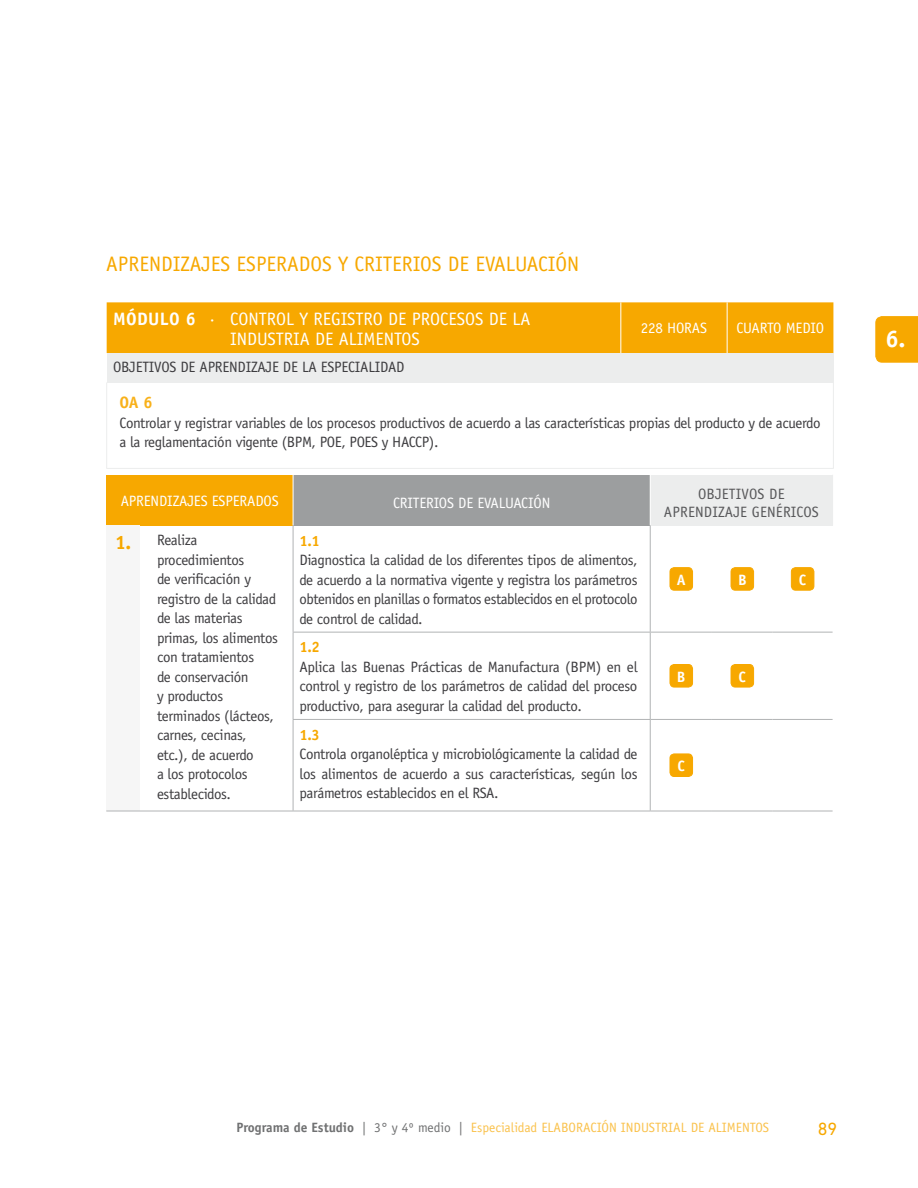
<style>
.page{position:relative;width:918px;height:1188px;background:#fff}
.page>*{position:absolute;margin:0;border:0;box-sizing:border-box;transform-origin:0 0}
.t1{font:700 24px "Officina Sans";color:#fff}
.t2{font:21px "Officina Sans";color:#f7a800}
.t3{font:18px/19.5px "Officina Sans";color:#fff;text-align:center}
.t4{font:18px "DIN Next LT Pro";color:#f7a800}
.t5{font:700 16.5px "Officina Sans";color:#f8b11a}
.t6{font:15px/19.5px "Officina Sans";letter-spacing:-.025em;color:#3e3d40;text-align:justify}
.t7{font:15px "Officina Sans";letter-spacing:-.01em;color:#fff}
.t8{font:15px "Officina Sans";letter-spacing:.01em;color:#58585a}
.t9{font:700 15px "Officina Sans";color:#f7a800}
.t10{font:700 15px "Officina Sans";color:#fff}
.t11{font:13.5px "Officina Sans";color:#fac24d}
.s1{font-weight:700}
.s2{font-weight:700;font-size:19.5px;color:#f7a800}
.s3{font-weight:700;color:#707172}
.s4{color:#707172}
</style>
<div class="page">
<div style="left:107px;top:302px;width:726px;height:51px;background:#f7a800"></div>
<div style="left:107px;top:353px;width:726px;height:29px;background:#eceded"></div>
<hr style="left:106px;top:382px;width:1px;height:86px;background:#eceded">
<hr style="left:833px;top:382px;width:1px;height:86px;background:#eceded">
<hr style="left:106px;top:468px;width:515px;height:1px;background:#eceded">
<hr style="left:621px;top:468px;width:106px;height:1px;background:#eceded">
<hr style="left:727px;top:468px;width:107px;height:1px;background:#eceded">
<hr style="left:727px;top:302px;width:1px;height:51px;background:#fff">
<hr style="left:620px;top:302px;width:1px;height:51px;background:#fff">
<div style="left:106px;top:475px;width:187px;height:50px;background:#f7a800"></div>
<div style="left:293px;top:475px;width:357px;height:50px;background:#9c9e9f"></div>
<div style="left:650px;top:475px;width:183px;height:50px;background:#eceded"></div>
<div style="left:106px;top:525px;width:34px;height:286px;background:#f6f6f6"></div>
<hr style="left:773px;top:632px;width:60px;height:1px;background:#b1b3b4">
<hr style="left:773px;top:719px;width:60px;height:1px;background:#b1b3b4">
<hr style="left:106px;top:811px;width:34px;height:1px;background:#b1b3b4">
<hr style="left:140px;top:811px;width:153px;height:1px;background:#b1b3b4">
<hr style="left:293px;top:811px;width:357px;height:1px;background:#b1b3b4">
<hr style="left:650px;top:811px;width:62px;height:1px;background:#b1b3b4">
<hr style="left:712px;top:811px;width:61px;height:1px;background:#b1b3b4">
<hr style="left:773px;top:811px;width:60px;height:1px;background:#b1b3b4">
<hr style="left:293px;top:632px;width:357px;height:1px;background:#b1b3b4">
<hr style="left:650px;top:632px;width:62px;height:1px;background:#b1b3b4">
<hr style="left:712px;top:632px;width:61px;height:1px;background:#b1b3b4">
<hr style="left:293px;top:719px;width:357px;height:1px;background:#b1b3b4">
<hr style="left:650px;top:719px;width:62px;height:1px;background:#b1b3b4">
<hr style="left:712px;top:719px;width:61px;height:1px;background:#b1b3b4">
<hr style="left:293px;top:525px;width:1px;height:107px;background:#b1b3b4">
<hr style="left:293px;top:633px;width:1px;height:86px;background:#b1b3b4">
<hr style="left:293px;top:720px;width:1px;height:91px;background:#b1b3b4">
<hr style="left:293px;top:475px;width:1px;height:50px;background:#fff">
<hr style="left:650px;top:475px;width:1px;height:50px;background:#fff">
<hr style="left:650px;top:525px;width:1px;height:107px;background:#b1b3b4">
<hr style="left:650px;top:633px;width:1px;height:86px;background:#b1b3b4">
<hr style="left:650px;top:720px;width:1px;height:91px;background:#b1b3b4">
<div style="left:670px;top:568px;width:23px;height:22px;background:#f7a800;border-radius:4px"></div>
<div style="left:670px;top:567px;width:23px;height:23px;border:1px solid #f7a800;border-radius:4px"></div>
<div style="left:731px;top:568px;width:23px;height:22px;background:#f7a800;border-radius:4px"></div>
<div style="left:731px;top:567px;width:23px;height:23px;border:1px solid #f7a800;border-radius:4px"></div>
<div style="left:791px;top:568px;width:23px;height:22px;background:#f7a800;border-radius:4px"></div>
<div style="left:791px;top:567px;width:23px;height:23px;border:1px solid #f7a800;border-radius:4px"></div>
<div style="left:670px;top:665px;width:23px;height:22px;background:#f7a800;border-radius:4px"></div>
<div style="left:670px;top:664px;width:23px;height:23px;border:1px solid #f7a800;border-radius:4px"></div>
<div style="left:731px;top:665px;width:23px;height:22px;background:#f7a800;border-radius:4px"></div>
<div style="left:731px;top:664px;width:23px;height:23px;border:1px solid #f7a800;border-radius:4px"></div>
<div style="left:670px;top:754px;width:23px;height:23px;background:#f7a800;border-radius:4px"></div>
<div style="left:670px;top:754px;width:23px;height:23px;border:1px solid #f7a800;border-radius:4px"></div>
<svg style="left:875px;top:316px;width:43px;height:47px;background:#f7aa06"></svg>
<h2 class="t2" style="left:106px;top:251px;width:475px">APRENDIZAJES ESPERADOS Y CRITERIOS DE EVALUACIÓN</h2>
<p class="t3" style="left:113px;top:309px;width:419px"><span class="s1">MóDULO 6</span> · CONTROL Y REGISTRO DE PROCESOS DE LA<br>INDUSTRIA DE ALIMENTOS</p>
<p class="t7" style="left:641px;top:319px;width:44px">228 Horas</p>
<p class="t7" style="left:736px;top:319px;width:9px">cuarto</p>
<p class="t7" style="left:786px;top:319px;width:38px">Medio</p>
<p class="t6" style="left:113px;top:358px;width:9px">objet</p>
<p class="t6" style="left:149px;top:358px;width:14px">ivos</p>
<p class="t6" style="left:181px;top:358px;width:36px">de Aprend</p>
<p class="t6" style="left:246px;top:358px;width:14px">izaje</p>
<p class="t6" style="left:283px;top:358px;width:46px">de la espec</p>
<p class="t6" style="left:355px;top:358px;width:34px">ialidad</p>
<p class="t5" style="left:119px;top:392px;width:35px">OA 6</p>
<p class="t6" style="left:119px;top:413px;width:703px">Controlar y registrar variables de los procesos productivos de acuerdo a las características propias del producto y de acuerdo a la reglamentación vigente (BPM, POE, POES y HACCP).</p>
<p class="t7" style="left:121px;top:492px;width:17px">Aprend</p>
<p class="t7" style="left:167px;top:492px;width:14px">izajes</p>
<p class="t7" style="left:212px;top:492px;width:16px">Esperados</p>
<p class="t7" style="left:393px;top:494px;width:149px">Criterios de Eva luación</p>
<p class="t8" style="left:698px;top:485px;width:17px">Objet</p>
<p class="t8" style="left:736px;top:485px;width:15px">ivos</p>
<p class="t8" style="left:769px;top:485px;width:8px">de</p>
<p class="t8" style="left:664px;top:503px;width:18px">Aprend</p>
<p class="t8" style="left:712px;top:503px;width:14px">izaje</p>
<p class="t8" style="left:752px;top:503px;width:17px">Genér</p>
<p class="t8" style="left:791px;top:503px;width:14px">icos</p>
<p class="t6" style="left:157px;top:530px;width:123px;text-align:left;text-indent:-42px"><span class="s2">1.</span> Realiza procedimientos<br>de verificación y registro de la calidad de las materias primas, los alimentos con tratamientos<br>de conservación<br>y productos terminados (lácteos, carnes, cecinas, etc.), de acuerdo<br>a los protocolos establecidos.</p>
<p class="t9" style="left:299px;top:531px;width:22px">1.1</p>
<p class="t6" style="left:299px;top:550px;width:340px">Diagnostica la calidad de los diferentes tipos de alimentos, de acuerdo a la normativa vigente y registra los parámetros obtenidos en planillas o formatos establecidos en el protocolo de control de calidad.</p>
<p class="t10" style="left:677px;top:570px;width:10px">A</p>
<p class="t10" style="left:738px;top:570px;width:10px">B</p>
<p class="t10" style="left:799px;top:570px;width:9px">C</p>
<p class="t9" style="left:299px;top:638px;width:22px">1.2</p>
<p class="t6" style="left:299px;top:657px;width:340px">Aplica las Buenas Prácticas de Manufactura (BPM) en el control y registro de los parámetros de calidad del proceso productivo, para asegurar la calidad del producto.</p>
<p class="t10" style="left:677px;top:667px;width:10px">B</p>
<p class="t10" style="left:739px;top:667px;width:9px">C</p>
<p class="t9" style="left:299px;top:725px;width:22px">1.3</p>
<p class="t6" style="left:299px;top:744px;width:340px">Controla organoléptica y microbiológicamente la calidad de los alimentos de acuerdo a sus características, según los parámetros establecidos en el RSA.</p>
<p class="t10" style="left:678px;top:757px;width:9px">C</p>
<h1 class="t1" style="left:885px;top:324px;width:21px">6.</h1>
<p class="t11" style="left:236px;top:1120px;width:534px"><span class="s3">Programa de Estudio</span> <span class="s4">| 3° y 4º medio |</span> Especialidad ELABORACIÓN INDUSTRIAL DE ALIMENTOS</p>
<p class="t4" style="left:818px;top:1118px;width:21px">89</p>
</div>
